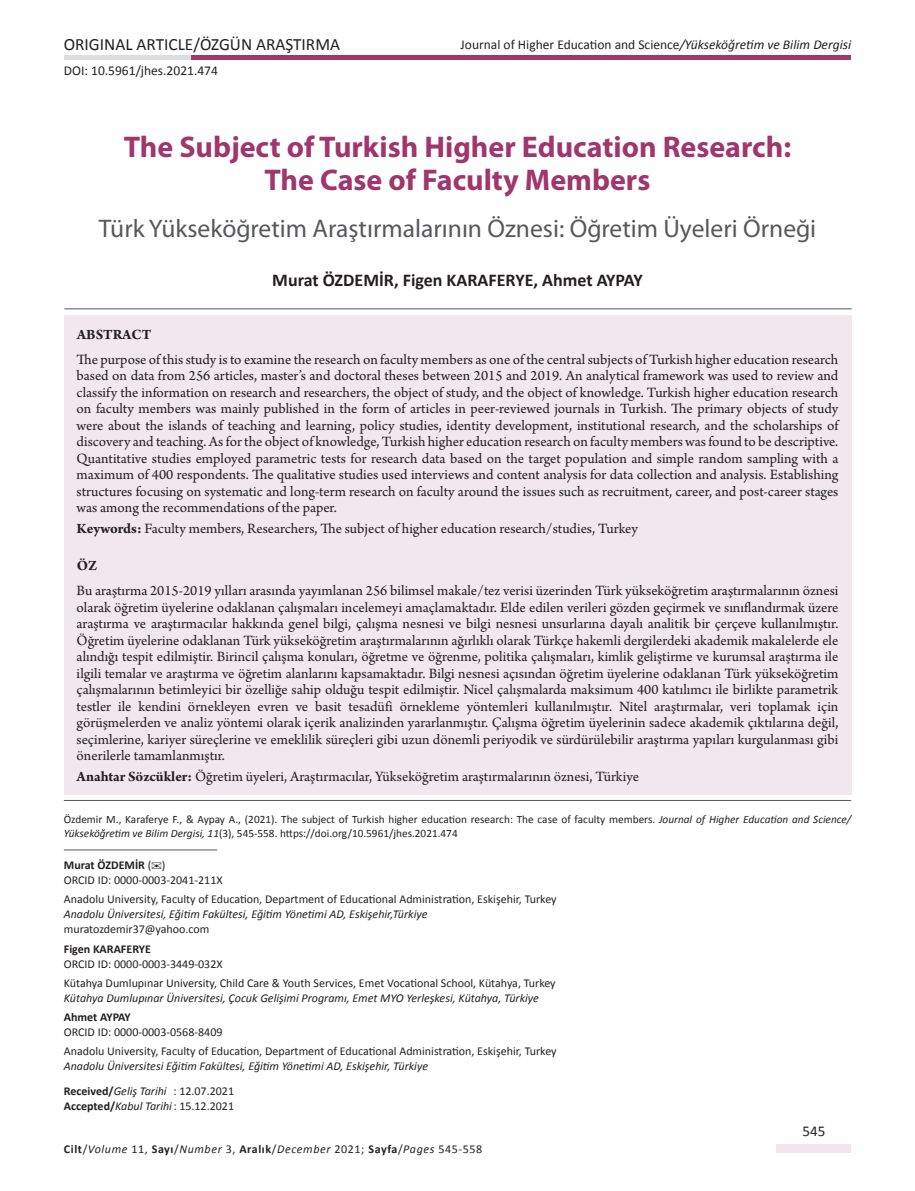
<style>
.page{position:relative;width:915px;height:1191px;background:#fff}
.page>*{position:absolute;margin:0;border:0;box-sizing:border-box;transform-origin:0 0}
.t1{font:700 30px/33px "Myriad Pro";color:#9f366c;text-align:center}
.t2{font:25.5px "Myriad Pro";color:#57585a}
.t3{font:700 18px "Calibri";color:#231f20}
.t4{font:17.25px "Calibri";color:#231f20}
.t5{font:15px/16.5px "Arno Pro";color:#231f20;text-align:justify}
.t6{font:700 15px "Arno Pro";letter-spacing:.005em;color:#231f20}
.t7{font:15px "Calibri";color:#231f20}
.t8{font:13.5px "Calibri";color:#231f20}
.t9{font:12px/19.2px "Calibri";color:#231f20}
.t10{font:italic 12px/24.8px "Calibri";color:#231f20}
.t11{font:italic 12px "Calibri";letter-spacing:.05em;color:#231f20}
.t12{font:700 12px "Calibri";color:#231f20}
.t13{font:11.25px/13.5px "Calibri";color:#231f20}
.s1{font-style:italic}
.s2{font-weight:700}
.s3{font-weight:700;font-style:normal}
.s4{font-style:normal}
</style>
<div class="page">
<div style="left:776px;top:1144px;width:74px;height:8px;background:#f3e5eb"></div>
<div style="left:64px;top:55px;width:132px;height:5px;background:#dcdddf"></div>
<div style="left:191px;top:55px;width:659px;height:5px;background:#9f366c"></div>
<div style="left:64px;top:315px;width:786px;height:479px;background:#f1e8ed"></div>
<hr style="left:64px;top:800px;width:786px;height:1px;background:#57585a">
<hr style="left:64px;top:308px;width:787px;height:1px;background:#57585a">
<hr style="left:64px;top:849px;width:153px;height:1px;background:#57585a">
<p class="t4" style="left:64px;top:34px;width:278px">ORIGINAL ARTICLE/ÖZGÜN ARAŞTIRMA</p>
<p class="t8" style="left:460px;top:36px;width:392px">Journal of Higher Education and Science<span class="s1">/Yükseköğretim ve Bilim Dergisi</span></p>
<p class="t8" style="left:64px;top:62px;width:156px">DOI: 10.5961/jhes.2021.474</p>
<h1 class="t1" style="left:124px;top:130px;width:668px">The Subject of Turkish Higher Education Research:<br>The Case of Faculty Members</h1>
<h2 class="t2" style="left:99px;top:212px;width:718px">Türk Yükseköğretim Araştırmalarının Öznesi: Öğretim Üyeleri Örneği</h2>
<p class="t3" style="left:272px;top:268px;width:372px">Murat ÖZDEMİR, Figen KARAFERYE, Ahmet AYPAY</p>
<p class="t6" style="left:77px;top:325px;width:76px">ABSTRACT</p>
<p class="t5" style="left:77px;top:352px;width:763px">The purpose of this study is to examine the research on faculty members as one of the central subjects of Turkish higher education research based on data from 256 articles, master’s and doctoral theses between 2015 and 2019. An analytical framework was used to review and classify the information on research and researchers, the object of study, and the object of knowledge. Turkish higher education research on faculty members was mainly published in the form of articles in peer-reviewed journals in Turkish. The primary objects of study were about the islands of teaching and learning, policy studies, identity development, institutional research, and the scholarships of discovery and teaching. As for the object of knowledge, Turkish higher education research on faculty members was found to be descriptive.<br>Quantitative studies employed parametric tests for research data based on the target population and simple random sampling with a maximum of 400 respondents. The qualitative studies used interviews and content analysis for data collection and analysis. Establishing structures focusing on systematic and long-term research on faculty around the issues such as recruitment, career, and post-career stages was among the recommendations of the paper.</p>
<p class="t5" style="left:77px;top:521px;width:562px"><span class="s2">Keywords:</span> Faculty members, Researchers, The subject of higher education research/studies, Turkey</p>
<p class="t6" style="left:77px;top:557px;width:22px">ÖZ</p>
<p class="t5" style="left:77px;top:583px;width:763px">Bu araştırma 2015-2019 yılları arasında yayımlanan 256 bilimsel makale/tez verisi üzerinden Türk yükseköğretim araştırmalarının öznesi olarak öğretim üyelerine odaklanan çalışmaları incelemeyi amaçlamaktadır. Elde edilen verileri gözden geçirmek ve sınıflandırmak üzere araştırma ve araştırmacılar hakkında genel bilgi, çalışma nesnesi ve bilgi nesnesi unsurlarına dayalı analitik bir çerçeve kullanılmıştır.<br>Öğretim üyelerine odaklanan Türk yükseköğretim araştırmalarının ağırlıklı olarak Türkçe hakemli dergilerdeki akademik makalelerde ele alındığı tespit edilmiştir. Birincil çalışma konuları, öğretme ve öğrenme, politika çalışmaları, kimlik geliştirme ve kurumsal araştırma ile ilgili temalar ve araştırma ve öğretim alanlarını kapsamaktadır. Bilgi nesnesi açısından öğretim üyelerine odaklanan Türk yükseköğretim çalışmalarının betimleyici bir özelliğe sahip olduğu tespit edilmiştir. Nicel çalışmalarda maksimum 400 katılımcı ile birlikte parametrik testler ile kendini örnekleyen evren ve basit tesadüfi örnekleme yöntemleri kullanılmıştır. Nitel araştırmalar, veri toplamak için görüşmelerden ve analiz yöntemi olarak içerik analizinden yararlanmıştır. Çalışma öğretim üyelerinin sadece akademik çıktılarına değil, seçimlerine, kariyer süreçlerine ve emeklilik süreçleri gibi uzun dönemli periyodik ve sürdürülebilir araştırma yapıları kurgulanması gibi önerilerle tamamlanmıştır.</p>
<p class="t5" style="left:77px;top:769px;width:563px"><span class="s2">Anahtar Sözcükler:</span> Öğretim üyeleri, Araştırmacılar, Yükseköğretim araştırmalarının öznesi, Türkiye</p>
<p class="t13" style="left:64px;top:813px;width:788px">Özdemir M., Karaferye F., &amp; Aypay A., (2021). The subject of Turkish higher education research: The case of faculty members. <span class="s1">Journal of Higher Education and Science/<br>Yükseköğretim ve Bilim Dergisi, 11</span>(3), 545-558. https://doi.org/10.5961/jhes.2021.474</p>
<p class="t9" style="left:64px;top:857px;width:160px;line-height:15px"><span class="s2">Murat ÖZDEMİR</span> ( )<br>ORCID ID: 0000-0003-2041-211X</p>
<p class="t9" style="left:64px;top:889px;width:494px">Anadolu University, Faculty of Education, Department of Educational Administration, Eskişehir, Turkey</p>
<p class="t10" style="left:64px;top:901px;width:365px">Anadolu Üniversitesi, Eğitim Fakültesi, Eğitim Yönetimi AD, Eskişehir,Türkiye</p>
<p class="t9" style="left:64px;top:919px;width:147px">muratozdemir37@yahoo.com</p>
<p class="t12" style="left:64px;top:941px;width:89px">Figen KARAFERYE</p>
<p class="t9" style="left:64px;top:954px;width:493px">ORCID ID: 0000-0003-3449-032X<br>Kütahya Dumlupınar University, Child Care &amp; Youth Services, Emet Vocational School, Kütahya, Turkey</p>
<p class="t10" style="left:64px;top:985px;width:476px">Kütahya Dumlupınar Üniversitesi, Çocuk Gelişimi Programı, Emet MYO Yerleşkesi, Kütahya, Türkiye</p>
<p class="t12" style="left:64px;top:1009px;width:68px">Ahmet AYPAY</p>
<p class="t9" style="left:64px;top:1022px;width:494px">ORCID ID: 0000-0003-0568-8409<br>Anadolu University, Faculty of Education, Department of Educational Administration, Eskişehir, Turkey</p>
<p class="t10" style="left:64px;top:1053px;width:365px">Anadolu Üniversitesi Eğitim Fakültesi, Eğitim Yönetimi AD, Eskişehir, Türkiye<br><span class="s3">Received/</span>Geliş Tarihi <span class="s4">: 12.07.2021</span></p>
<p class="t10" style="left:64px;top:1093px;width:172px"><span class="s3">Accepted/</span>Kabul Tarihi<span class="s4">: 15.12.2021</span></p>
<p class="t11" style="left:64px;top:1140px;width:419px"><span class="s3">Cilt</span><span class="s4">/</span>Volume <span class="s4">11,</span> <span class="s3">Sayı</span><span class="s4">/</span>Number <span class="s4">3,</span> <span class="s3">Aralık</span><span class="s4">/</span>December <span class="s4">2021;</span> <span class="s3">Sayfa</span><span class="s4">/</span>Pages <span class="s4">545-558</span></p>
<p class="t7" style="left:802px;top:1121px;width:24px">545</p>
</div>
